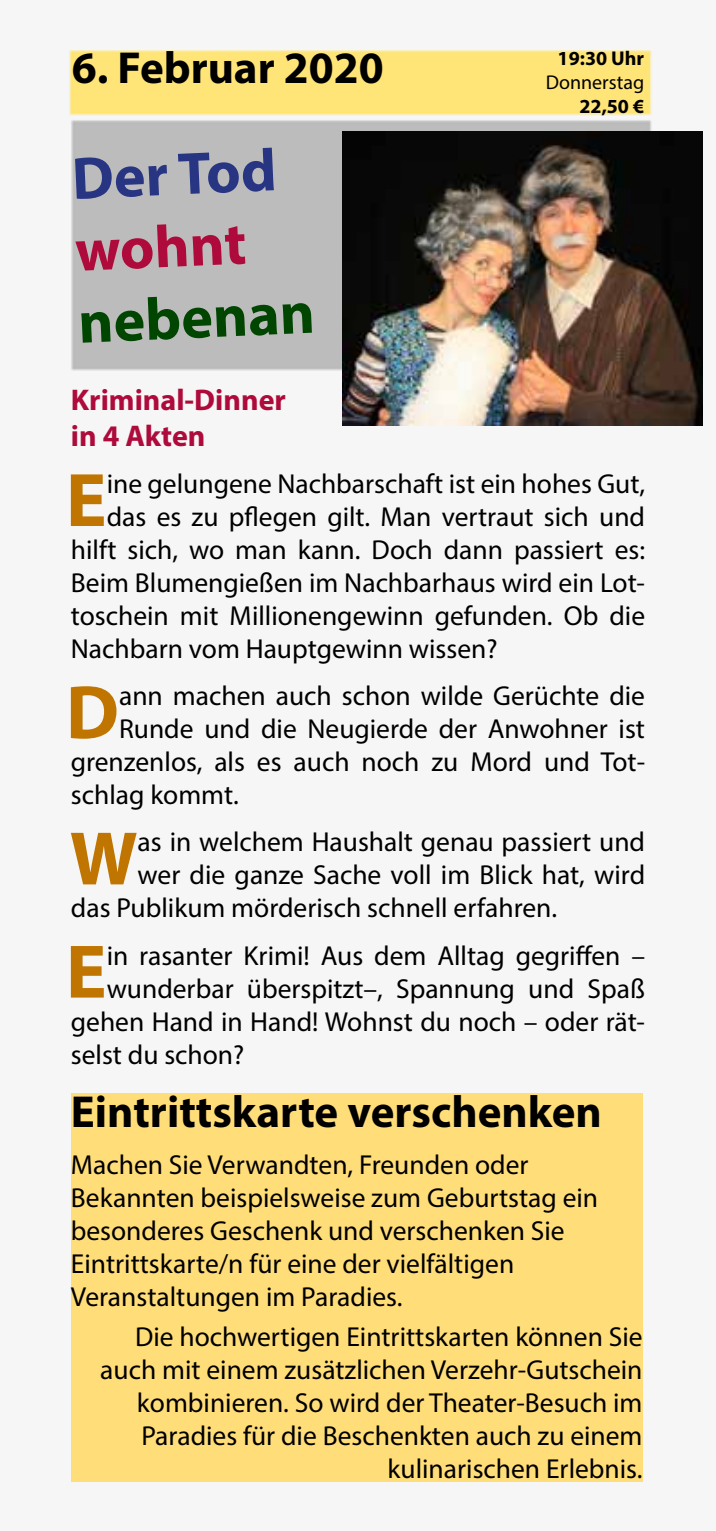
<style>
.page{position:relative;width:716px;height:1531px;background:#fff}
.page>*{position:absolute;margin:0;border:0;box-sizing:border-box;transform-origin:0 0}
.t1{font:700 76.5px "Myriad Pro";color:#bf7500}
.t2{font:700 60px "Myriad Pro";color:#004600}
.t3{font:700 60px "Myriad Pro";color:#283583}
.t4{font:700 60px "Myriad Pro";color:#ae0a3b}
.t5{font:700 45px "Myriad Pro";color:#000}
.t6{font:700 30px/36px "Myriad Pro";color:#ae0a3b}
.t7{font:27.5px/33px "Myriad Pro";color:#000}
.t8{font:700 20px "Myriad Pro";color:#000}
.t9{font:20px "Myriad Pro";color:#000}
</style>
<div class="page">
<img style="left:69px;top:48px;width:634px;height:1434px">
<img style="left:343px;top:131px;width:359px;height:294px">
<div style="left:71px;top:1093px;width:571px;height:388px;background:#ffdd78"></div>
<h3 class="t5" style="left:72px;top:39px;width:314px">6. Februar 2020</h3>
<p class="t8" style="left:557px;top:45px;width:88px">19:30 Uhr</p>
<p class="t9" style="left:545px;top:70px;width:100px">Donnerstag</p>
<p class="t8" style="left:579px;top:93px;width:66px">22,50 €</p>
<h2 class="t3" style="left:70px;top:140px;width:206px;rotate:-3deg">Der Tod</h2>
<h2 class="t4" style="left:73px;top:212px;width:173px;rotate:-3deg">wohnt</h2>
<h2 class="t2" style="left:76px;top:284px;width:238px;rotate:-3deg">nebenan</h2>
<p class="t6" style="left:71px;top:381px;width:217px">Kriminal-Dinner in 4 Akten</p>
<h1 class="t1" style="left:66px;top:450px;width:42px">E</h1>
<p class="t7" style="left:107px;top:467px;width:540px">ine gelungene Nachbarschaft ist ein hohes Gut,</p>
<p class="t7" style="left:107px;top:500px;width:540px">das es zu pflegen gilt. Man vertraut sich und</p>
<p class="t7" style="left:71px;top:533px;width:576px">hilft sich, wo man kann. Doch dann passiert es:</p>
<p class="t7" style="left:71px;top:566px;width:576px">Beim Blumengießen im Nachbarhaus wird ein Lot-</p>
<p class="t7" style="left:71px;top:599px;width:576px">toschein mit Millionengewinn gefunden. Ob die</p>
<p class="t7" style="left:71px;top:632px;width:428px">Nachbarn vom Hauptgewinn wissen?</p>
<h1 class="t1" style="left:66px;top:662px;width:55px">D</h1>
<p class="t7" style="left:119px;top:679px;width:527px">ann machen auch schon wilde Gerüchte die</p>
<p class="t7" style="left:119px;top:712px;width:527px">Runde und die Neugierde der Anwohner ist</p>
<p class="t7" style="left:71px;top:745px;width:576px">grenzenlos, als es auch noch zu Mord und Tot-</p>
<p class="t7" style="left:71px;top:778px;width:169px">schlag kommt.</p>
<h1 class="t1" style="left:70px;top:809px;width:69px">W</h1>
<p class="t7" style="left:138px;top:825px;width:509px">as in welchem Haushalt genau passiert und</p>
<p class="t7" style="left:138px;top:858px;width:509px">wer die ganze Sache voll im Blick hat, wird</p>
<p class="t7" style="left:71px;top:891px;width:488px">das Publikum mörderisch schnell erfahren.</p>
<h1 class="t1" style="left:66px;top:922px;width:42px">E</h1>
<p class="t7" style="left:107px;top:938px;width:540px">in rasanter Krimi! Aus dem Alltag gegriffen –</p>
<p class="t7" style="left:107px;top:971px;width:540px">wunderbar überspitzt–, Spannung und Spaß</p>
<p class="t7" style="left:71px;top:1004px;width:576px">gehen Hand in Hand! Wohnst du noch – oder rät-</p>
<p class="t7" style="left:71px;top:1037px;width:175px">selst du schon?</p>
<h3 class="t5" style="left:71px;top:1082px;width:532px">Eintrittskarte verschenken</h3>
<p class="t7" style="left:71px;top:1148px;width:529px">Machen Sie Verwandten, Freunden oder Bekannten beispielsweise zum Geburtstag ein besonderes Geschenk und verschenken Sie Eintrittskarte/n für eine der vielfältigen Veranstaltungen im Paradies.</p>
<p class="t7" style="left:100px;top:1320px;width:544px;text-align:right">Die hochwertigen Eintrittskarten können Sie auch mit einem zusätzlichen Verzehr-Gutschein kombinieren. So wird der Theater-Besuch im Paradies für die Beschenkten auch zu einem kulinarischen Erlebnis.</p>
</div>
